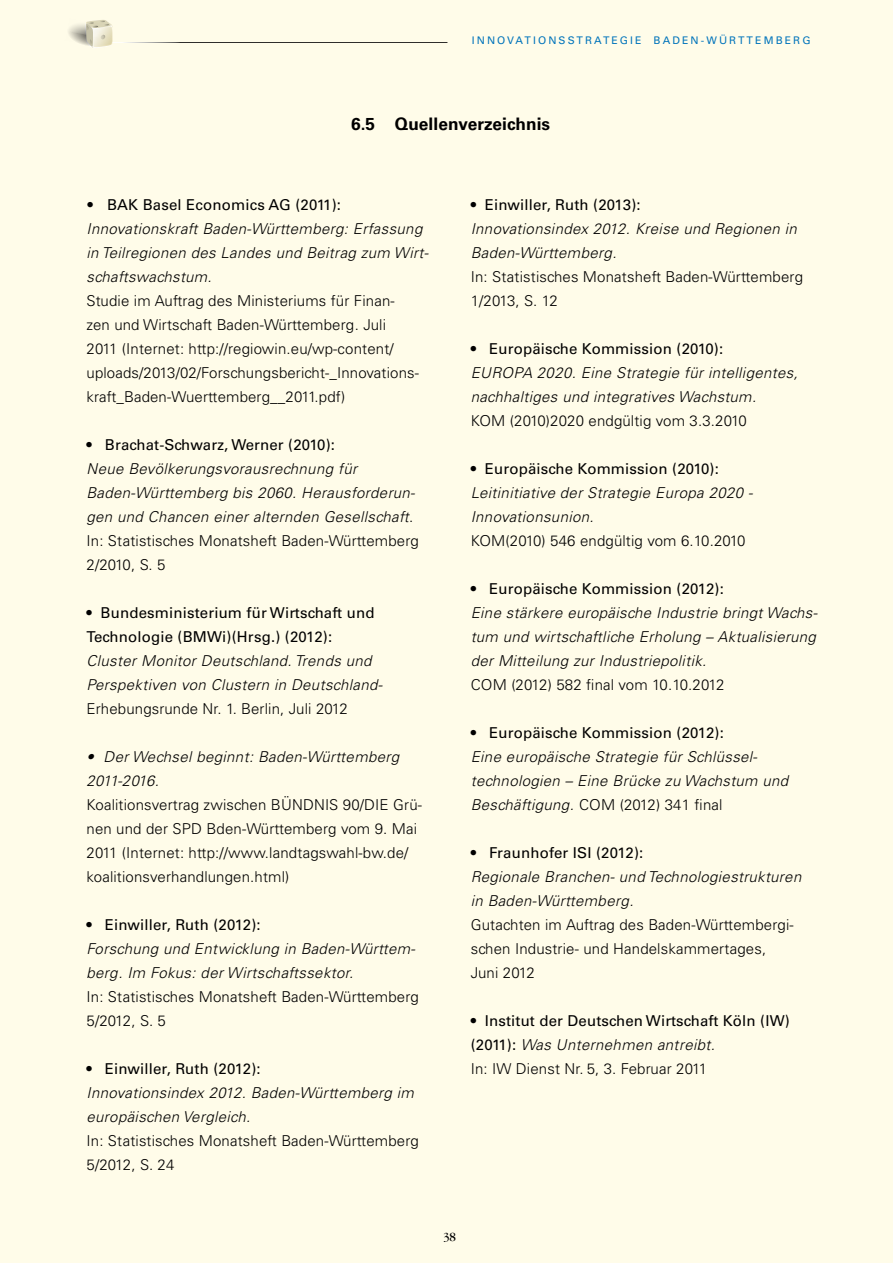
<style>
.page{position:relative;width:893px;height:1263px;background:#fffce9}
.page>*{position:absolute;margin:0;border:0;box-sizing:border-box;transform-origin:0 0}
.t1{font:700 17.25px "Univers";letter-spacing:.005em;color:#000}
.t2{font:italic 300 15px/24px "Univers";letter-spacing:.025em;color:#000}
.t3{font:300 15px/24px "Univers";letter-spacing:.01em;color:#000}
.t4{font:15px/24px "Univers";letter-spacing:.01em;color:#000}
.t5{font:500 15px "Garamont Amst SH";color:#000}
.t6{font:10.5px "Univers";letter-spacing:.2em;color:#0074bb}
.s1{font-style:normal}
.s2{font-weight:400;font-style:normal}
.s3{font-weight:300;font-style:italic}
.s4{font-weight:300}
</style>
<div class="page">
<hr style="left:99px;top:42px;width:348px;height:1px;background:#fff">
<svg style="left:64px;top:18px;width:48px;height:31px"></svg>
<p class="t6" style="left:472px;top:34px;width:340px">INNOVATIONSSTRATEGIE BADEN-WÜRTTEMBERG</p>
<p class="t1" style="left:351px;top:114px;width:201px">6.5 Quellenverzeichnis</p>
<p class="t2" style="left:87px;top:193px;width:344px"><span class="s1">•</span> <span class="s2">BAK Basel Economics AG (2011):<br></span>Innovationskraft Baden-Württemberg: Erfassung in Teilregionen des Landes und Beitrag zum Wirt&shy;schaftswachstum.</p>
<p class="t3" style="left:87px;top:289px;width:334px">Studie im Auftrag des Ministeriums für Finan&shy;zen und Wirtschaft Baden-Württemberg. Juli 2011 (Internet: http://regiowin.eu/wp-content/ uploads/2013/02/Forschungsbericht-_Innovations&shy;kraft_Baden-Wuerttemberg__2011.pdf)</p>
<p class="t4" style="left:87px;top:433px;width:250px">• Brachat-Schwarz, Werner (2010):</p>
<p class="t2" style="left:87px;top:457px;width:334px">Neue Bevölkerungsvorausrechnung für Baden-Württemberg bis 2060. Herausforderun&shy;gen und Chancen einer alternden Gesellschaft<span class="s1">.<br>In: Statistisches Monatsheft Baden-Württemberg 2/2010, S. 5</span></p>
<p class="t4" style="left:87px;top:601px;width:289px">• Bundesministerium für Wirtschaft und<br>Technologie (BMWi)(Hrsg.) (2012):</p>
<p class="t2" style="left:87px;top:649px;width:298px">Cluster Monitor Deutschland. Trends und<br>Perspektiven von Clustern in Deutschland-</p>
<p class="t3" style="left:87px;top:697px;width:263px">Erhebungsrunde Nr. 1. Berlin, Juli 2012</p>
<p class="t2" style="left:87px;top:745px;width:314px">• Der Wechsel beginnt: Baden-Württemberg<br>2011-2016.</p>
<p class="t3" style="left:87px;top:793px;width:337px">Koalitionsvertrag zwischen BÜNDNIS 90/DIE Grü&shy;nen und der SPD Bden-Württemberg vom 9. Mai 2011 (Internet: http://www.landtagswahl-bw.de/ koalitionsverhandlungen.html)</p>
<p class="t4" style="left:87px;top:913px;width:176px">• Einwiller, Ruth (2012):</p>
<p class="t2" style="left:87px;top:937px;width:331px">Forschung und Entwicklung in Baden-Württem&shy;berg. Im Fokus: der Wirtschaftssektor.</p>
<p class="t3" style="left:87px;top:985px;width:334px">In: Statistisches Monatsheft Baden-Württemberg<br>5/2012, S. 5</p>
<p class="t4" style="left:87px;top:1057px;width:176px">• Einwiller, Ruth (2012):</p>
<p class="t2" style="left:87px;top:1081px;width:329px">Innovationsindex 2012. Baden-Württemberg im europäischen Vergleich.</p>
<p class="t3" style="left:87px;top:1129px;width:334px">In: Statistisches Monatsheft Baden-Württemberg<br>5/2012, S. 24</p>
<p class="t4" style="left:471px;top:193px;width:171px">• Einwiller, Ruth (2013):</p>
<p class="t2" style="left:471px;top:217px;width:328px">Innovationsindex 2012. Kreise und Regionen in<br>Baden-Württemberg.</p>
<p class="t3" style="left:471px;top:265px;width:334px">In: Statistisches Monatsheft Baden-Württemberg<br>1/2013, S. 12</p>
<p class="t4" style="left:471px;top:337px;width:254px">• Europäische Kommission (2010):</p>
<p class="t2" style="left:471px;top:361px;width:329px">EUROPA 2020. Eine Strategie für intelligentes, nachhaltiges und integratives Wachstum.</p>
<p class="t3" style="left:471px;top:409px;width:277px">KOM (2010)2020 endgültig vom 3.3.2010</p>
<p class="t4" style="left:471px;top:457px;width:250px">• Europäische Kommission (2010):</p>
<p class="t2" style="left:471px;top:481px;width:283px">Leitinitiative der Strategie Europa 2020 -<br>Innovationsunion.</p>
<p class="t3" style="left:471px;top:529px;width:276px">KOM(2010) 546 endgültig vom 6.10.2010</p>
<p class="t4" style="left:471px;top:577px;width:255px">• Europäische Kommission (2012):</p>
<p class="t2" style="left:471px;top:601px;width:348px">Eine stärkere europäische Industrie bringt Wachs&shy;tum und wirtschaftliche Erholung – Aktualisierung der Mitteilung zur Industriepolitik.</p>
<p class="t3" style="left:471px;top:673px;width:255px">COM (2012) 582 final vom 10.10.2012</p>
<p class="t4" style="left:471px;top:721px;width:255px">• Europäische Kommission (2012):</p>
<p class="t2" style="left:471px;top:745px;width:319px">Eine europäische Strategie für Schlüssel&shy;technologien – Eine Brücke zu Wachstum und<br>Beschäftigung. <span class="s1">COM (2012) 341 final</span></p>
<p class="t4" style="left:471px;top:841px;width:174px">• Fraunhofer ISI (2012):</p>
<p class="t2" style="left:471px;top:865px;width:332px">Regionale Branchen- und Technologiestrukturen in Baden-Württemberg.</p>
<p class="t3" style="left:471px;top:913px;width:324px">Gutachten im Auftrag des Baden-Württembergi&shy;schen Industrie- und Handelskammertages,<br>Juni 2012</p>
<p class="t4" style="left:471px;top:1009px;width:321px">• Institut der Deutschen Wirtschaft Köln (IW) (2011): <span class="s3">Was Unternehmen antreibt.<br></span><span class="s4">In: IW Dienst Nr. 5, 3. Februar 2011</span></p>
<p class="t5" style="left:444px;top:1229px;width:14px">38</p>
</div>
